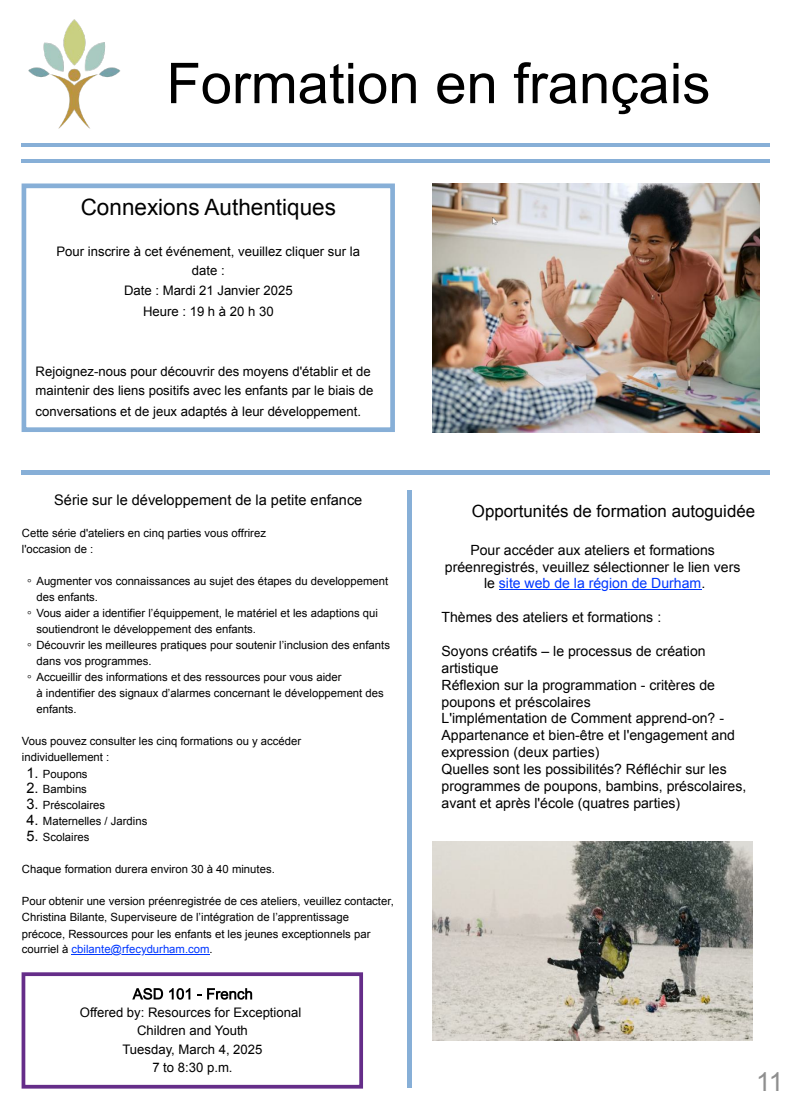
<style>
.page{position:relative;width:788px;height:1114px;background:#fff}
.page>*{position:absolute;margin:0;border:0;box-sizing:border-box;transform-origin:0 0}
.t1{font:56.25px "Arial";color:#000}
.t2{font:26.25px "Arial";color:#8f8f8f}
.t3{font:22.5px "Arial";color:#000}
.t4{font:16.88px "Arial";color:#000}
.t5{font:14.5px "Arial";color:#000}
.t6{font:14px/16.9px "Arial";color:#000;text-align:center}
.t7{font:13.12px/20px "Arial";color:#000;text-align:center}
.t8{font:11.38px/15.9px "Arial";color:#000}
.s1{font-size:13.12px}
.s2{font-size:14.5px}
.s3{color:#0037ff}
</style>
<div class="page">
<hr style="left:22px;top:143px;width:67px;height:4px;background:#87afd7">
<hr style="left:22px;top:159px;width:67px;height:3px;background:#87afd7">
<hr style="left:78px;top:143px;width:67px;height:4px;background:#87afd7">
<hr style="left:78px;top:159px;width:67px;height:3px;background:#87afd7">
<hr style="left:134px;top:143px;width:68px;height:4px;background:#87afd7">
<hr style="left:134px;top:159px;width:68px;height:3px;background:#87afd7">
<hr style="left:190px;top:143px;width:68px;height:4px;background:#87afd7">
<hr style="left:190px;top:159px;width:68px;height:3px;background:#87afd7">
<hr style="left:246px;top:143px;width:68px;height:4px;background:#87afd7">
<hr style="left:246px;top:159px;width:68px;height:3px;background:#87afd7">
<hr style="left:303px;top:143px;width:67px;height:4px;background:#87afd7">
<hr style="left:303px;top:159px;width:67px;height:3px;background:#87afd7">
<hr style="left:359px;top:143px;width:68px;height:4px;background:#87afd7">
<hr style="left:359px;top:159px;width:68px;height:3px;background:#87afd7">
<hr style="left:415px;top:143px;width:68px;height:4px;background:#87afd7">
<hr style="left:415px;top:159px;width:68px;height:3px;background:#87afd7">
<hr style="left:472px;top:143px;width:67px;height:4px;background:#87afd7">
<hr style="left:472px;top:159px;width:67px;height:3px;background:#87afd7">
<hr style="left:528px;top:143px;width:67px;height:4px;background:#87afd7">
<hr style="left:528px;top:159px;width:67px;height:3px;background:#87afd7">
<hr style="left:584px;top:143px;width:68px;height:4px;background:#87afd7">
<hr style="left:584px;top:159px;width:68px;height:3px;background:#87afd7">
<hr style="left:640px;top:143px;width:68px;height:4px;background:#87afd7">
<hr style="left:640px;top:159px;width:68px;height:3px;background:#87afd7">
<hr style="left:697px;top:143px;width:67px;height:4px;background:#87afd7">
<hr style="left:697px;top:159px;width:67px;height:3px;background:#87afd7">
<hr style="left:734px;top:143px;width:35px;height:4px;background:#87afd7">
<hr style="left:734px;top:159px;width:35px;height:3px;background:#87afd7">
<div style="left:22px;top:470px;width:173px;height:5px;background:#87afd7"></div>
<div style="left:195px;top:470px;width:174px;height:5px;background:#87afd7"></div>
<div style="left:369px;top:470px;width:174px;height:5px;background:#87afd7"></div>
<div style="left:543px;top:470px;width:173px;height:5px;background:#87afd7"></div>
<div style="left:716px;top:470px;width:53px;height:5px;background:#87afd7"></div>
<img style="left:28px;top:19px;width:93px;height:110px">
<img style="left:432px;top:184px;width:327px;height:248px">
<div style="left:22px;top:183px;width:373px;height:249px;border:5px solid #87afd7"></div>
<img style="left:432px;top:842px;width:320px;height:198px">
<hr style="left:499px;top:589px;width:202px;height:1px;background:#0037ff">
<div style="left:407px;top:490px;width:5px;height:174px;background:#87afd7"></div>
<div style="left:407px;top:664px;width:5px;height:174px;background:#87afd7"></div>
<div style="left:407px;top:838px;width:5px;height:174px;background:#87afd7"></div>
<div style="left:407px;top:1012px;width:5px;height:76px;background:#87afd7"></div>
<hr style="left:72px;top:953px;width:138px;height:1px;background:#0037ff">
<div style="left:22px;top:972px;width:341px;height:116px;border:4px solid #652d89"></div>
<svg style="left:132px;top:988px;width:31px;height:11px"></svg>
<svg style="left:169px;top:988px;width:21px;height:11px"></svg>
<svg style="left:197px;top:988px;width:55px;height:11px"></svg>
<h1 class="t1" style="left:166px;top:52px;width:545px">Formation en français</h1>
<h3 class="t3" style="left:81px;top:195px;width:257px">Connexions Authentiques</h3>
<p class="t7" style="left:57px;top:241px;width:305px">Pour inscrire à cet événement, veuillez cliquer sur la date :<br>Date : Mardi 21 Janvier 2025<br>Heure : 19 h à 20 h 30</p>
<p class="t7" style="left:36px;top:361px;width:339px;text-align:left">Rejoignez-nous pour découvrir des moyens d'établir et de maintenir des liens positifs avec les enfants par le biais de conversations et de jeux adaptés à leur développement.</p>
<p class="t5" style="left:54px;top:492px;width:309px">Série sur le développement de la petite enfance</p>
<p class="t8" style="left:22px;top:526px;width:245px;line-height:15.4px">Cette série d'ateliers en cinq parties vous offrirez l'occasion de :</p>
<p class="t8" style="left:27px;top:573px;width:362px"><span class="s1">◦</span> Augmenter vos connaissances au sujet des étapes du developpement</p>
<p class="t8" style="left:36px;top:589px;width:63px">des enfants.</p>
<p class="t8" style="left:27px;top:605px;width:352px"><span class="s1">◦</span> Vous aider a identifier l’équippement, le matériel et les adaptions qui</p>
<p class="t8" style="left:36px;top:621px;width:221px">soutiendront le développement des enfants.</p>
<p class="t8" style="left:27px;top:637px;width:364px"><span class="s1">◦</span> Découvrir les meilleures pratiques pour soutenir l’inclusion des enfants</p>
<p class="t8" style="left:36px;top:653px;width:117px">dans vos programmes.</p>
<p class="t8" style="left:27px;top:669px;width:316px"><span class="s1">◦</span> Accueillir des informations et des ressources pour vous aider</p>
<p class="t8" style="left:36px;top:685px;width:349px">à indentifier des signaux d’alarmes concernant le développement des</p>
<p class="t8" style="left:36px;top:701px;width:42px">enfants.</p>
<p class="t8" style="left:22px;top:733px;width:281px">Vous pouvez consulter les cinq formations ou y accéder individuellement :</p>
<p class="t8" style="left:26px;top:765px;width:63px"><span class="s2">1.</span> Poupons</p>
<p class="t8" style="left:26px;top:781px;width:62px"><span class="s2">2.</span> Bambins</p>
<p class="t8" style="left:26px;top:797px;width:80px"><span class="s2">3.</span> Préscolaires</p>
<p class="t8" style="left:26px;top:813px;width:122px"><span class="s2">4.</span> Maternelles / Jardins</p>
<p class="t8" style="left:26px;top:829px;width:65px"><span class="s2">5.</span> Scolaires</p>
<p class="t8" style="left:22px;top:861px;width:254px">Chaque formation durera environ 30 à 40 minutes.</p>
<p class="t8" style="left:22px;top:893px;width:373px">Pour obtenir une version préenregistrée de ces ateliers, veuillez contacter, Christina Bilante, Superviseure de l’intégration de l’apprentissage précoce, Ressources pour les enfants et les jeunes exceptionnels par courriel à <span class="s3">cbilante@rfecydurham.com</span>.</p>
<p class="t7" style="left:80px;top:1003px;width:223px;line-height:18.1px">Offered by: Resources for Exceptional<br>Children and Youth<br>Tuesday, March 4, 2025<br>7 to 8:30 p.m.</p>
<h3 class="t4" style="left:472px;top:501px;width:285px">Opportunités de formation autoguidée</h3>
<p class="t6" style="left:445px;top:541px;width:297px">Pour accéder aux ateliers et formations préenregistrés, veuillez sélectionner le lien vers le <span class="s3">site web de la région de Durham</span>.</p>
<p class="t6" style="left:441px;top:609px;width:221px">Thèmes des ateliers et formations :</p>
<p class="t6" style="left:441px;top:642px;width:306px;text-align:left">Soyons créatifs – le processus de création artistique<br>Réflexion sur la programmation - critères de poupons et préscolaires<br>L'implémentation de Comment apprend-on? - Appartenance et bien-être et l'engagement and expression (deux parties)<br>Quelles sont les possibilités? Réfléchir sur les programmes de poupons, bambins, préscolaires, avant et après l'école (quatres parties)</p>
<h2 class="t2" style="left:756px;top:1067px;width:29px">11</h2>
</div>
